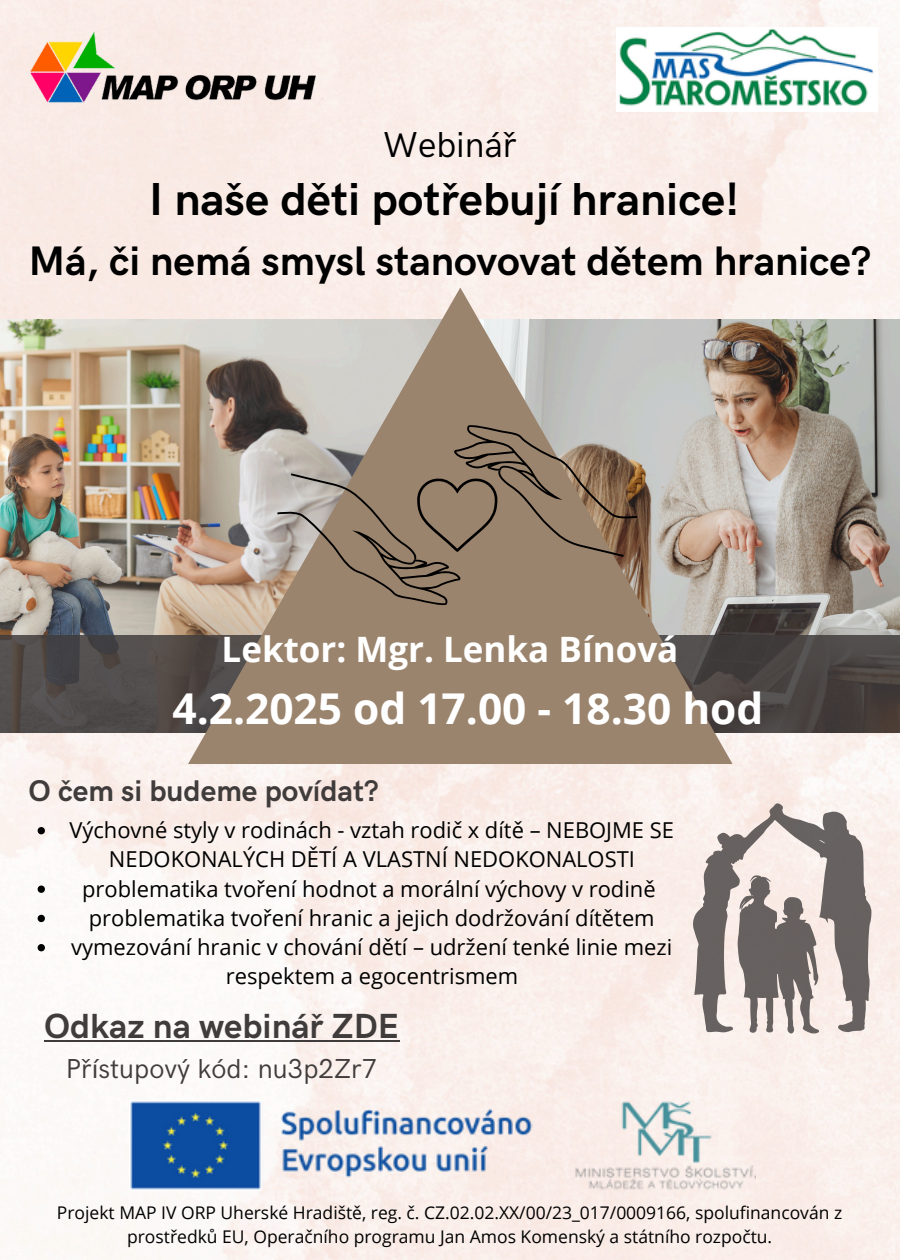
<style>
.page{position:relative;width:900px;height:1260px;background:#fff}
.page>*{position:absolute;margin:0;border:0;box-sizing:border-box;transform-origin:0 0}
.t1{font:700 46.25px "HK Grotesk";color:#000}
.t2{font:700 42.5px "Open Sans";color:#fff}
.t3{font:700 41.25px "HK Grotesk";color:#000}
.t4{font:36.25px "HK Grotesk";color:#000}
.t5{font:700 35px "Open Sans";color:#fff}
.t6{font:700 35px "HK Grotesk";color:#403c3c}
.t7{font:700 30px "HK Grotesk";color:#403c3c}
.t8{font:27.5px "HK Grotesk";color:#403c3c}
.t9{font:22px/29.2px "Open Sans";color:#000;text-align:center}
.t10{font:17.5px "Open Sans";color:#000}
</style>
<div class="page">
<img style="left:0;top:0;width:900px;height:1260px">
<img style="left:733px;top:320px;width:167px;height:315px">
<img style="left:0;top:320px;width:188px;height:315px">
<img style="left:29px;top:27px;width:317px;height:79px">
<img style="left:617px;top:27px;width:260px;height:85px">
<svg style="left:0;top:635px;width:900px;height:97px;fill:#4e4846"></svg>
<svg style="left:188px;top:288px;width:545px;height:476px"></svg>
<svg style="left:692px;top:803px;width:179px;height:231px"></svg>
<svg style="left:277px;top:423px;width:360px;height:184px"></svg>
<img style="left:129px;top:1100px;width:627px;height:90px">
<svg style="left:38px;top:827px;width:7px;height:7px"></svg>
<svg style="left:38px;top:886px;width:7px;height:7px"></svg>
<svg style="left:38px;top:915px;width:7px;height:7px"></svg>
<svg style="left:38px;top:944px;width:7px;height:7px"></svg>
<hr style="left:44px;top:1040px;width:355px;height:2px;background:#403c3c">
<p class="t4" style="left:383px;top:124px;width:135px">Webinář</p>
<p class="t1" style="left:149px;top:173px;width:592px">I naše děti potřebují hranice!</p>
<p class="t3" style="left:29px;top:238px;width:844px">Má, či nemá smysl stanovovat dětem hranice?</p>
<p class="t5" style="left:222px;top:625px;width:458px">Lektor: Mgr. Lenka Bínová</p>
<p class="t2" style="left:172px;top:679px;width:593px">4.2.2025 od 17.00 - 18.30 hod</p>
<p class="t7" style="left:28px;top:774px;width:352px">O čem si budeme povídat?</p>
<h2 class="t9" style="left:69px;top:815px;width:606px">Výchovné styly v rodinách - vztah rodič x dítě – NEBOJME SE<br>NEDOKONALÝCH DĚTÍ A VLASTNÍ NEDOKONALOSTI</h2>
<p class="t9" style="left:82px;top:873px;width:575px">problematika tvoření hodnot a morální výchovy v rodině</p>
<h3 class="t9" style="left:89px;top:903px;width:567px">problematika tvoření hranic a jejich dodržování dítětem</h3>
<p class="t9" style="left:71px;top:932px;width:603px">vymezování hranic v chování dětí – udržení tenké linie mezi respektem a egocentrismem</p>
<p class="t6" style="left:44px;top:1007px;width:356px">Odkaz na webinář ZDE</p>
<p class="t8" style="left:66px;top:1053px;width:313px">Přístupový kód: nu3p2Zr7</p>
<h1 class="t10" style="left:57px;top:1201px;width:787px">Projekt MAP IV ORP Uherské Hradiště, reg. č. CZ.02.02.XX/00/23_017/0009166, spolufinancován z</h1>
<h4 class="t10" style="left:127px;top:1224px;width:647px">prostředků EU, Operačního programu Jan Amos Komenský a státního rozpočtu.</h4>
</div>
